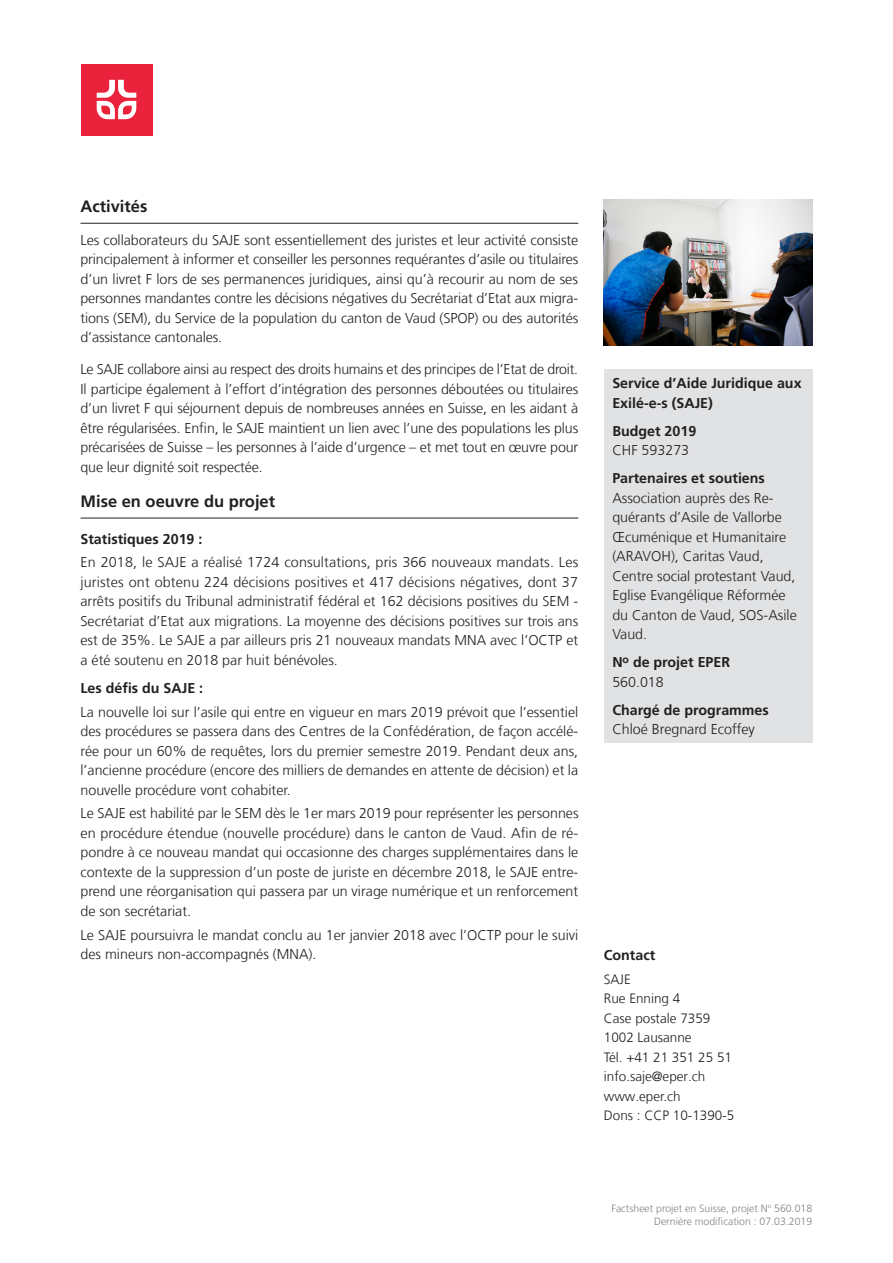
<style>
.page{position:relative;width:893px;height:1263px;background:#fff}
.page>*{position:absolute;margin:0;border:0;box-sizing:border-box;transform-origin:0 0}
.Untertitel{font:700 16.5px "Frutiger LT Com";color:#231f20}
.text{font:300 14.25px/19.5px "Frutiger LT Com";color:#231f20;text-align:justify}
.kasten{font:300 14.25px/19.5px "Frutiger LT Com";color:#231f20}
.kasten-2{font:700 14.25px/19.5px "Frutiger LT Com";color:#231f20}
.text_aufz{font:700 14.25px "Frutiger LT Com";color:#231f20}
.Kontakt{font:700 14.25px "Frutiger LT Com";color:#231f20}
.Kontakt-2{font:300 13.5px/19.5px "Frutiger LT Com";color:#231f20}
.t1{font:300 10.5px/12.6px "Frutiger LT Com";color:#808285;text-align:right}
.s1{font-weight:300}
.s2{font-weight:700}
</style>
<div class="page">
<hr style="left:81px;top:223px;width:497px;height:1px;background:#231f20">
<hr style="left:81px;top:518px;width:497px;height:1px;background:#231f20">
<div style="left:604px;top:369px;width:208px;height:374px;background:#e1e2e4"></div>
<img style="left:604px;top:200px;width:208px;height:146px">
<div style="left:81px;top:64px;width:71px;height:71px;background:#ea223b"></div>
<svg style="left:97px;top:80px;width:39px;height:39px"></svg>
<p class="Untertitel" style="left:81px;top:197px;width:68px">Activités</p>
<p class="text" style="left:81px;top:230px;width:499px">Les collaborateurs du SAJE sont essentiellement des juristes et leur activité consiste principalement à informer et conseiller les personnes requérantes d’asile ou titulaires d’un livret F lors de ses permanences juridiques, ainsi qu’à recourir au nom de ses personnes mandantes contre les décisions négatives du Secrétariat d’Etat aux migra&shy;tions (SEM), du Service de la population du canton de Vaud (SPOP) ou des autorités d’assistance cantonales.</p>
<p class="text" style="left:81px;top:360px;width:499px">Le SAJE collabore ainsi au respect des droits humains et des principes de l’Etat de droit.<br>Il participe également à l’effort d’intégration des personnes déboutées ou titulaires d’un livret F qui séjournent depuis de nombreuses années en Suisse, en les aidant à être régularisées. Enfin, le SAJE maintient un lien avec l’une des populations les plus précarisées de Suisse – les personnes à l’aide d’urgence – et met tout en œuvre pour que leur dignité soit respectée.</p>
<p class="Untertitel" style="left:81px;top:492px;width:196px">Mise en oeuvre du projet</p>
<p class="text_aufz" style="left:81px;top:530px;width:123px">Statistiques 2019 :</p>
<p class="text" style="left:81px;top:553px;width:499px">En 2018, le SAJE a réalisé 1724 consultations, pris 366 nouveaux mandats. Les juristes ont obtenu 224 décisions positives et 417 décisions négatives, dont 37 arrêts positifs du Tribunal administratif fédéral et 162 décisions positives du SEM - Secrétariat d’Etat aux migrations. La moyenne des décisions positives sur trois ans est de 35%. Le SAJE a par ailleurs pris 21 nouveaux mandats MNA avec l’OCTP et a été soutenu en 2018 par huit bénévoles.</p>
<p class="text_aufz" style="left:81px;top:679px;width:124px">Les défis du SAJE :</p>
<p class="text" style="left:81px;top:702px;width:499px">La nouvelle loi sur l’asile qui entre en vigueur en mars 2019 prévoit que l’essentiel des procédures se passera dans des Centres de la Confédération, de façon accélé&shy;rée pour un 60% de requêtes, lors du premier semestre 2019. Pendant deux ans, l’ancienne procédure (encore des milliers de demandes en attente de décision) et la nouvelle procédure vont cohabiter.</p>
<p class="text" style="left:81px;top:804px;width:499px">Le SAJE est habilité par le SEM dès le 1er mars 2019 pour représenter les personnes en procédure étendue (nouvelle procédure) dans le canton de Vaud. Afin de ré&shy;pondre à ce nouveau mandat qui occasionne des charges supplémentaires dans le contexte de la suppression d’un poste de juriste en décembre 2018, le SAJE entre&shy;prend une réorganisation qui passera par un virage numérique et un renforcement de son secrétariat.</p>
<p class="text" style="left:81px;top:925px;width:499px">Le SAJE poursuivra le mandat conclu au 1er janvier 2018 avec l’OCTP pour le suivi des mineurs non-accompagnés (MNA).</p>
<p class="kasten-2" style="left:612px;top:373px;width:191px">Service d’Aide Juridique aux<br>Exilé-e-s (SAJE)</p>
<p class="kasten-2" style="left:612px;top:421px;width:85px">Budget 2019<br><span class="s1">CHF 593273</span></p>
<p class="kasten" style="left:612px;top:468px;width:186px"><span class="s2">Partenaires et soutiens<br></span>Association auprès des Re&shy;quérants d’Asile de Vallorbe<br>Œcuménique et Humanitaire (ARAVOH), Caritas Vaud,<br>Centre social protestant Vaud,<br>Eglise Evangélique Réformée du Canton de Vaud, SOS-Asile<br>Vaud.</p>
<p class="kasten-2" style="left:612px;top:652px;width:119px">N<sup>o</sup> de projet EPER<br><span class="s1">560.018</span></p>
<p class="kasten" style="left:612px;top:700px;width:158px"><span class="s2">Chargé de programmes<br></span>Chloé Bregnard Ecoffey</p>
<p class="Kontakt" style="left:604px;top:947px;width:53px">Contact</p>
<p class="Kontakt-2" style="left:604px;top:969px;width:132px">SAJE<br>Rue Enning 4<br>Case postale 7359<br>1002 Lausanne<br>Tél. +41 21 351 25 51 info.saje@eper.ch www.eper.ch<br>Dons : CCP 10-1390-5</p>
<p class="t1" style="left:611px;top:1202px;width:202px">Factsheet projet en Suisse, projet N<sup>o</sup> 560.018<br>Dernière modification : 07.03.2019</p>
</div>
